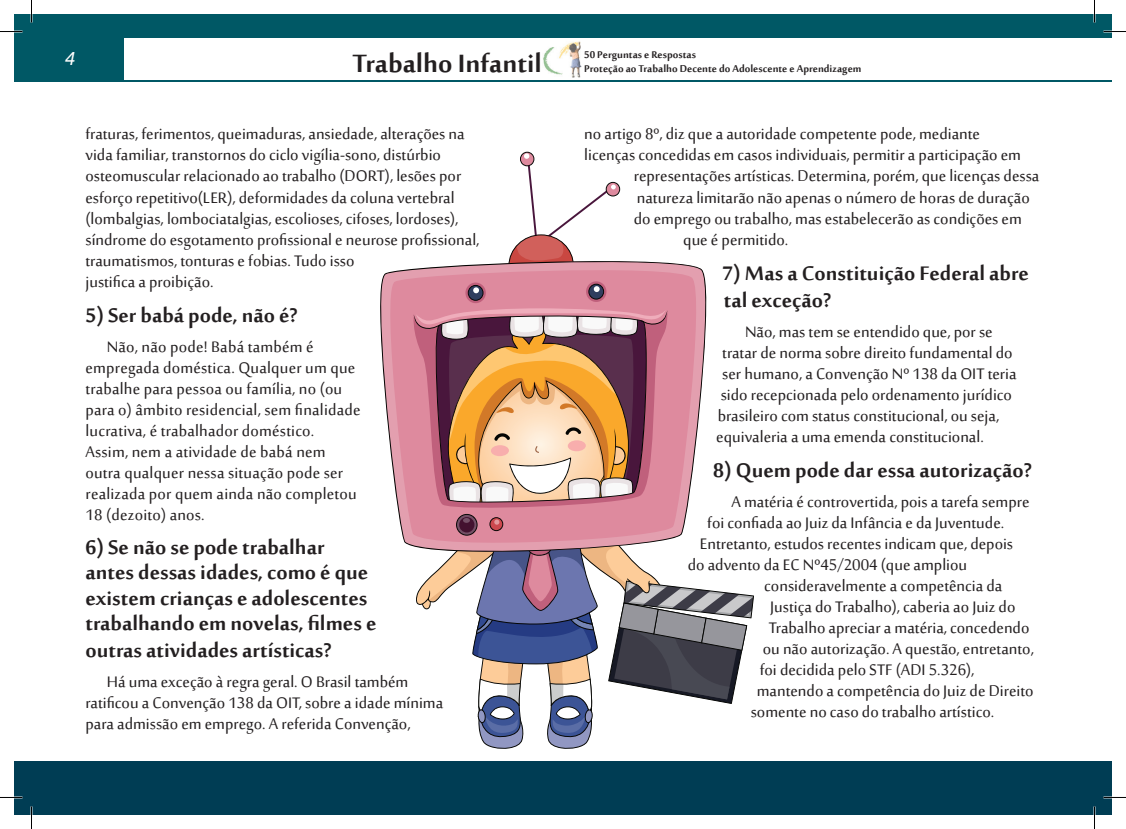
<style>
.page{position:relative;width:1126px;height:829px;background:#fff}
.page>*{position:absolute;margin:0;border:0;box-sizing:border-box;transform-origin:0 0}
.t1{font:700 34.5px "Sakkal Majalla";color:#231f20}
.t2{font:700 27px/25.8px "Sakkal Majalla";color:#231f20}
.t3{font:21px/21px "Sakkal Majalla";color:#231f20}
.t4{font:italic 18px "Lucida Sans";color:#fff}
.t5{font:700 13.5px/14.5px "Sakkal Majalla";color:#231f20}
</style>
<div class="page">
<div style="left:14px;top:760px;width:1098px;height:54px;background:#003d54"></div>
<div style="left:14px;top:14px;width:1098px;height:24px;background:#005865"></div>
<div style="left:14px;top:38px;width:110px;height:43px;background:#005865"></div>
<img style="left:543px;top:41px;width:38px;height:36px">
<hr style="left:14px;top:80px;width:1097px;height:1px;background:#005865">
<svg style="left:380px;top:261px;width:327px;height:286px;fill:#de8a9e"></svg>
<svg style="left:586px;top:281px;width:20px;height:21px"></svg>
<svg style="left:465px;top:282px;width:21px;height:21px"></svg>
<svg style="left:468px;top:285px;width:16px;height:16px"></svg>
<svg style="left:508px;top:152px;width:112px;height:147px"></svg>
<svg style="left:414px;top:308px;width:340px;height:441px"></svg>
<hr style="left:0;top:796px;width:22px;height:2px;background:#fff">
<hr style="left:1103px;top:796px;width:23px;height:2px;background:#fff">
<svg style="left:0;top:31px;width:22px;height:1px"></svg>
<svg style="left:1103px;top:31px;width:23px;height:1px"></svg>
<svg style="left:0;top:797px;width:22px;height:1px"></svg>
<svg style="left:1103px;top:797px;width:23px;height:1px"></svg>
<svg style="left:31px;top:0;width:1px;height:22px"></svg>
<svg style="left:31px;top:806px;width:1px;height:22px"></svg>
<svg style="left:1094px;top:0;width:1px;height:22px"></svg>
<svg style="left:1094px;top:806px;width:1px;height:22px"></svg>
<p class="t4" style="left:64px;top:49px;width:13px">4</p>
<h1 class="t1" style="left:353px;top:45px;width:191px">Trabalho Infantil</h1>
<p class="t5" style="left:584px;top:48px;width:279px">50 Perguntas e Respostas<br>Proteção ao Trabalho Decente do Adolescente e Aprendizagem</p>
<p class="t3" style="left:86px;top:125px;width:395px">fraturas, ferimentos, queimaduras, ansiedade, alterações na vida familiar, transtornos do ciclo vigília-sono, distúrbio osteomuscular relacionado ao trabalho (DORT), lesões por esforço repetitivo(LER), deformidades da coluna vertebral (lombalgias, lombociatalgias, escolioses, cifoses, lordoses), síndrome do esgotamento profissional e neurose profissional, traumatismos, tonturas e fobias. Tudo isso<br>justifica a proibição.</p>
<p class="t2" style="left:86px;top:304px;width:214px">5) Ser babá pode, não é?</p>
<p class="t3" style="left:86px;top:337px;width:277px;text-indent:21px">Não, não pode! Babá também é empregada doméstica. Qualquer um que trabalhe para pessoa ou família, no (ou para o) âmbito residencial, sem finalidade lucrativa, é trabalhador doméstico.<br>Assim, nem a atividade de babá nem outra qualquer nessa situação pode ser realizada por quem ainda não completou 18 (dezoito) anos.</p>
<p class="t2" style="left:86px;top:536px;width:292px">6) Se não se pode trabalhar antes dessas idades, como é que existem crianças e adolescentes trabalhando em novelas, filmes e outras atividades artísticas?</p>
<p class="t3" style="left:86px;top:672px;width:359px;text-indent:21px">Há uma exceção à regra geral. O Brasil também ratificou a Convenção 138 da OIT, sobre a idade mínima para admissão em emprego. A referida Convenção,</p>
<p class="t3" style="left:584px;top:125px;width:397px">no artigo 8º, diz que a autoridade competente pode, mediante</p>
<p class="t3" style="left:584px;top:146px;width:438px">licenças concedidas em casos individuais, permitir a participação em</p>
<p class="t3" style="left:634px;top:167px;width:407px">representações artísticas. Determina, porém, que licenças dessa</p>
<p class="t3" style="left:637px;top:188px;width:395px">natureza limitarão não apenas o número de horas de duração</p>
<p class="t3" style="left:634px;top:209px;width:390px">do emprego ou trabalho, mas estabelecerão as condições em</p>
<p class="t3" style="left:683px;top:230px;width:107px">que é permitido.</p>
<p class="t2" style="left:722px;top:262px;width:308px;line-height:27px">7) Mas a Constituição Federal abre tal exceção?</p>
<p class="t3" style="left:716px;top:322px;width:302px;text-indent:29px">Não, mas tem se entendido que, por se tratar de norma sobre direito fundamental do ser humano, a Convenção Nº 138 da OIT teria sido recepcionada pelo ordenamento jurídico brasileiro com status constitucional, ou seja, equivaleria a uma emenda constitucional.</p>
<p class="t2" style="left:713px;top:459px;width:320px">8) Quem pode dar essa autorização?</p>
<p class="t3" style="left:732px;top:492px;width:300px">A matéria é controvertida, pois a tarefa sempre</p>
<p class="t3" style="left:707px;top:513px;width:299px">foi confiada ao Juiz da Infância e da Juventude.</p>
<p class="t3" style="left:700px;top:534px;width:315px">Entretanto, estudos recentes indicam que, depois</p>
<p class="t3" style="left:688px;top:555px;width:281px">do advento da EC Nº45/2004 (que ampliou</p>
<p class="t3" style="left:764px;top:576px;width:240px">consideravelmente a competência da</p>
<p class="t3" style="left:770px;top:597px;width:247px">Justiça do Trabalho), caberia ao Juiz do</p>
<p class="t3" style="left:769px;top:618px;width:262px">Trabalho apreciar a matéria, concedendo</p>
<p class="t3" style="left:763px;top:639px;width:273px">ou não autorização. A questão, entretanto,</p>
<p class="t3" style="left:760px;top:660px;width:216px">foi decidida pelo STF (ADI 5.326),</p>
<p class="t3" style="left:757px;top:681px;width:278px">mantendo a competência do Juiz de Direito</p>
<p class="t3" style="left:751px;top:702px;width:245px">somente no caso do trabalho artístico.</p>
</div>
